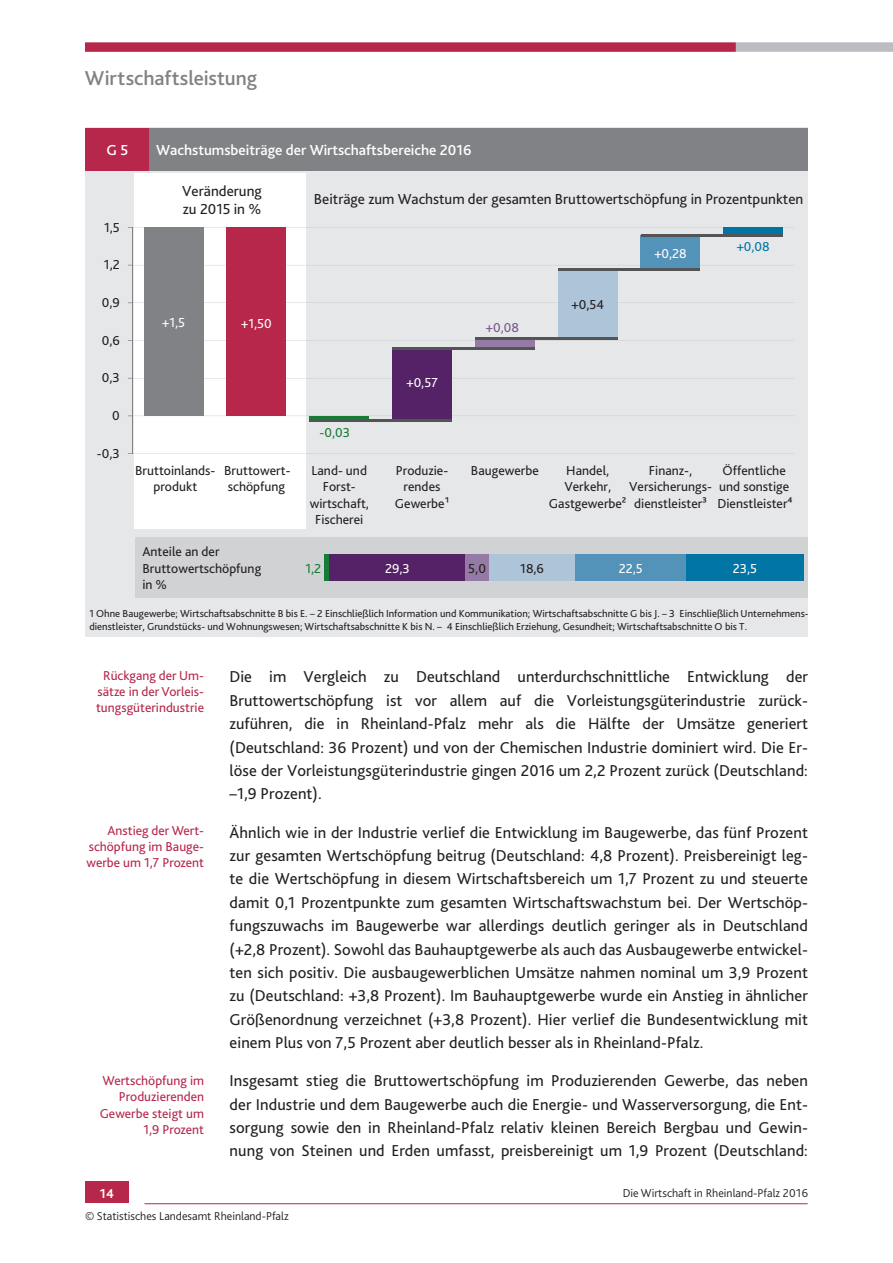
<style>
.page{position:relative;width:893px;height:1263px;background:#fff}
.page>*{position:absolute;margin:0;border:0;box-sizing:border-box;transform-origin:0 0}
.t1{font:500 21px "Bliss 2";letter-spacing:-.005em;color:#808285}
.t2{font:16.5px/23.4px "Bliss 2";letter-spacing:.005em;color:#231f20;text-align:justify}
.t3{font:15.15px/18.1px "Bliss 2";color:#231f20}
.t4{font:500 15.15px "Bliss 2";color:#fff}
.t5{font:13.65px/16.2px "Bliss 2";color:#231f20;text-align:center}
.t6{font:13.65px "Bliss 2";color:#fff}
.t7{font:13.65px "Bliss 2";color:#187c36}
.t8{font:13.65px "Bliss 2";color:#78568a}
.t9{font:13.65px "Bliss 2";color:#0075a5}
.t10{font:13.5px/16.2px "Bliss 2";color:#b6274b;text-align:center}
.t11{font:700 13.5px "Bliss 2";color:#fff}
.t12{font:300 12px "Bliss 2";color:#231f20}
.t13{font:10.65px/12.6px "Bliss 2";color:#231f20}
</style>
<div class="page">
<hr style="left:145px;top:1203px;width:663px;height:1px;background:#b6274b">
<div style="left:85px;top:1181px;width:44px;height:22px;background:#b6274b"></div>
<div style="left:736px;top:43px;width:157px;height:9px;background:#bcbdc0"></div>
<div style="left:85px;top:43px;width:651px;height:9px;background:#b6274b"></div>
<div style="left:85px;top:128px;width:723px;height:509px;background:#e6e7e9"></div>
<div style="left:136px;top:538px;width:672px;height:60px;background:#d1d2d4"></div>
<div style="left:134px;top:174px;width:171px;height:355px;background:#fff"></div>
<hr style="left:132px;top:453px;width:663px;height:1px;background:#bfc1c3">
<hr style="left:132px;top:416px;width:663px;height:1px;background:#bfc1c3">
<hr style="left:132px;top:378px;width:663px;height:1px;background:#bfc1c3">
<hr style="left:132px;top:340px;width:663px;height:1px;background:#bfc1c3">
<hr style="left:132px;top:303px;width:663px;height:1px;background:#bfc1c3">
<hr style="left:132px;top:265px;width:663px;height:1px;background:#bfc1c3">
<hr style="left:132px;top:227px;width:663px;height:1px;background:#bfc1c3">
<div style="left:144px;top:227px;width:59px;height:189px;background:#808285"></div>
<div style="left:227px;top:227px;width:59px;height:189px;background:#b6274b"></div>
<svg style="left:310px;top:416px;width:59px;height:4px"></svg>
<div style="left:392px;top:348px;width:60px;height:72px;background:#552167"></div>
<div style="left:475px;top:338px;width:59px;height:10px;background:#947aa5"></div>
<div style="left:558px;top:270px;width:59px;height:68px;background:#adc4d9"></div>
<div style="left:641px;top:235px;width:59px;height:35px;background:#5393b9"></div>
<div style="left:724px;top:227px;width:59px;height:8px;background:#0075a5"></div>
<hr style="left:132px;top:227px;width:1px;height:227px;background:#808285">
<div style="left:85px;top:128px;width:65px;height:43px;background:#b6274b"></div>
<div style="left:149px;top:128px;width:659px;height:43px;background:#808285"></div>
<hr style="left:558px;top:268px;width:142px;height:2px;background:#535456">
<hr style="left:392px;top:347px;width:142px;height:3px;background:#535456">
<hr style="left:475px;top:337px;width:142px;height:3px;background:#535456">
<hr style="left:641px;top:234px;width:142px;height:2px;background:#535456">
<div style="left:324px;top:555px;width:5px;height:26px;background:#187c36"></div>
<div style="left:329px;top:555px;width:136px;height:26px;background:#552167"></div>
<div style="left:465px;top:555px;width:24px;height:26px;background:#947aa5"></div>
<div style="left:489px;top:555px;width:86px;height:26px;background:#adc4d9"></div>
<div style="left:575px;top:555px;width:111px;height:26px;background:#5393b9"></div>
<div style="left:686px;top:555px;width:118px;height:26px;background:#0075a5"></div>
<hr style="left:310px;top:420px;width:142px;height:2px;background:#535456">
<p class="t1" style="left:85px;top:70px;width:174px">Wirtschaftsleistung</p>
<p class="t4" style="left:107px;top:144px;width:23px">G 5</p>
<p class="t4" style="left:156px;top:144px;width:317px">Wachstumsbeiträge der Wirtschaftsbereiche 2016</p>
<p class="t3" style="left:182px;top:183px;width:81px">Veränderung zu 2015 in %</p>
<p class="t3" style="left:314px;top:192px;width:491px">Beiträge zum Wachstum der gesamten Bruttowertschöpfung in Prozentpunkten</p>
<p class="t5" style="left:104px;top:220px;width:17px">1,5</p>
<p class="t5" style="left:104px;top:258px;width:17px">1,2</p>
<p class="t5" style="left:102px;top:296px;width:19px">0,9</p>
<p class="t5" style="left:102px;top:333px;width:20px">0,6</p>
<p class="t5" style="left:102px;top:371px;width:19px">0,3</p>
<p class="t5" style="left:112px;top:409px;width:9px">0</p>
<p class="t5" style="left:97px;top:446px;width:24px">-0,3</p>
<p class="t6" style="left:162px;top:317px;width:24px">+1,5</p>
<p class="t6" style="left:241px;top:318px;width:32px">+1,50</p>
<p class="t7" style="left:319px;top:428px;width:32px">-0,03</p>
<p class="t6" style="left:406px;top:377px;width:33px">+0,57</p>
<p class="t8" style="left:486px;top:322px;width:35px">+0,08</p>
<p class="t5" style="left:571px;top:298px;width:34px">+0,54</p>
<p class="t6" style="left:654px;top:248px;width:34px">+0,28</p>
<p class="t9" style="left:737px;top:242px;width:35px">+0,08</p>
<p class="t5" style="left:135px;top:464px;width:82px">Bruttoinlands&shy;produkt</p>
<p class="t5" style="left:224px;top:464px;width:68px;text-align:left">Bruttowert&shy;schöpfung</p>
<p class="t5" style="left:310px;top:464px;width:61px">Land- und<br>Forst&shy;wirtschaft,<br>Fischerei</p>
<p class="t5" style="left:395px;top:464px;width:56px">Produzie&shy;rendes<br>Gewerbe¹</p>
<p class="t5" style="left:471px;top:464px;width:69px">Baugewerbe</p>
<p class="t5" style="left:549px;top:464px;width:79px">Handel,<br>Verkehr,<br>Gastgewerbe²</p>
<p class="t5" style="left:629px;top:464px;width:84px">Finanz-,<br>Versicherungs&shy;dienstleister³</p>
<p class="t5" style="left:717px;top:464px;width:77px">Öffentliche und sonstige<br>Dienstleister⁴</p>
<p class="t5" style="left:142px;top:545px;width:120px;text-align:left">Anteile an der<br>Bruttowertschöpfung in %</p>
<p class="t7" style="left:305px;top:563px;width:17px">1,2</p>
<p class="t6" style="left:385px;top:563px;width:26px">29,3</p>
<p class="t5" style="left:468px;top:561px;width:19px">5,0</p>
<p class="t5" style="left:520px;top:561px;width:25px">18,6</p>
<p class="t6" style="left:619px;top:563px;width:25px">22,5</p>
<p class="t6" style="left:733px;top:563px;width:26px">23,5</p>
<p class="t13" style="left:89px;top:608px;width:721px">1 Ohne Baugewerbe; Wirtschaftsabschnitte B bis E. – 2 Einschließlich Information und Kommunikation; Wirtschaftsabschnitte G bis J. – 3 Einschließlich Unternehmens&shy;dienstleister, Grundstücks- und Wohnungswesen; Wirtschaftsabschnitte K bis N. – 4 Einschließlich Erziehung, Gesundheit; Wirtschaftsabschnitte O bis T.</p>
<p class="t10" style="left:96px;top:669px;width:109px">Rückgang der Um&shy;sätze in der Vorleis&shy;tungsgüterindustrie</p>
<p class="t10" style="left:87px;top:823px;width:119px;text-align:justify;text-indent:21px">Anstieg der Wert&shy;schöpfung im Bauge&shy;werbe um 1,7 Prozent</p>
<p class="t10" style="left:100px;top:1074px;width:106px;text-align:right">Wertschöpfung im<br>Produzierenden<br>Gewerbe steigt um<br>1,9 Prozent</p>
<p class="t11" style="left:100px;top:1188px;width:15px">14</p>
<p class="t2" style="left:230px;top:667px;width:580px">Die im Vergleich zu Deutschland unterdurchschnittliche Entwicklung der Bruttowertschöpfung ist vor allem auf die Vorleistungsgüterindustrie zurück&shy;zuführen, die in Rheinland-Pfalz mehr als die Hälfte der Umsätze generiert (Deutschland: 36 Prozent) und von der Chemischen Industrie dominiert wird. Die Er&shy;löse der Vorleistungsgüterindustrie gingen 2016 um 2,2 Prozent zurück (Deutschland: –1,9 Prozent).</p>
<p class="t2" style="left:230px;top:822px;width:580px">Ähnlich wie in der Industrie verlief die Entwicklung im Baugewerbe, das fünf Prozent zur gesamten Wertschöpfung beitrug (Deutschland: 4,8 Prozent). Preisbereinigt leg&shy;te die Wertschöpfung in diesem Wirtschaftsbereich um 1,7 Prozent zu und steuerte damit 0,1 Prozentpunkte zum gesamten Wirtschaftswachstum bei. Der Wertschöp&shy;fungszuwachs im Baugewerbe war allerdings deutlich geringer als in Deutschland (+2,8 Prozent). Sowohl das Bauhauptgewerbe als auch das Ausbaugewerbe entwickel&shy;ten sich positiv. Die ausbaugewerblichen Umsätze nahmen nominal um 3,9 Prozent zu (Deutschland: +3,8 Prozent). Im Bauhauptgewerbe wurde ein Anstieg in ähnlicher Größenordnung verzeichnet (+3,8 Prozent). Hier verlief die Bundesentwicklung mit einem Plus von 7,5 Prozent aber deutlich besser als in Rheinland-Pfalz.</p>
<p class="t2" style="left:230px;top:1071px;width:580px">Insgesamt stieg die Bruttowertschöpfung im Produzierenden Gewerbe, das neben der Industrie und dem Baugewerbe auch die Energie- und Wasserversorgung, die Ent&shy;sorgung sowie den in Rheinland-Pfalz relativ kleinen Bereich Bergbau und Gewin&shy;nung von Steinen und Erden umfasst, preisbereinigt um 1,9 Prozent (Deutschland:</p>
<p class="t12" style="left:623px;top:1186px;width:187px">Die Wirtschaft in Rheinland-Pfalz 2016</p>
<p class="t12" style="left:85px;top:1209px;width:205px">© Statistisches Landesamt Rheinland-Pfalz</p>
</div>
